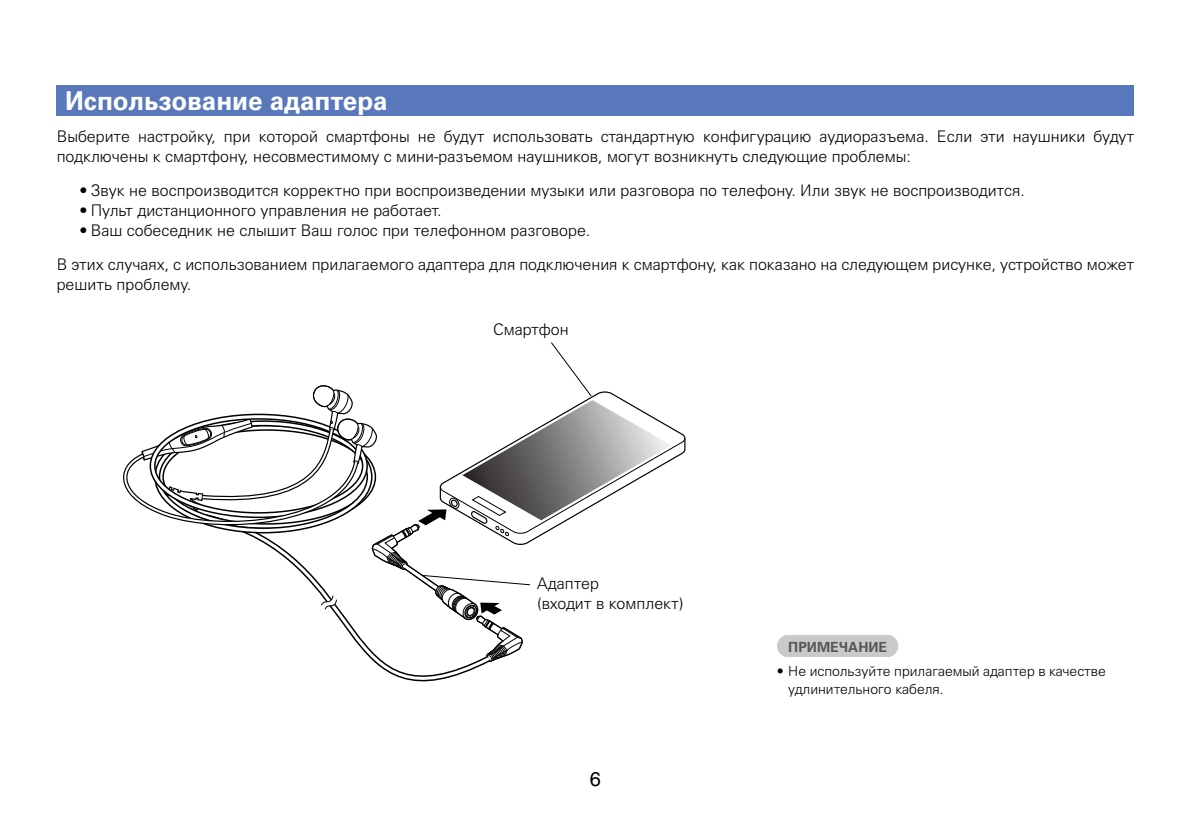
<style>
.page{position:relative;width:1191px;height:840px;background:#fff}
.page>*{position:absolute;margin:0;border:0;box-sizing:border-box;transform-origin:0 0}
.t1{font:700 26px "Univers LTCYR 65";color:#fff}
.t2{font:20px "Helvetica LT Std";color:#000}
.t3{font:300 16px/20px "Univers LTCYR 45";color:#000}
.t4{font:300 14px/18px "Univers LTCYR 45";color:#000}
.t5{font:700 14px "Univers LTCYR 65";color:#595757}
</style>
<div class="page">
<div style="left:57px;top:85px;width:1077px;height:31px;background:#5878bb"></div>
<svg style="left:386px;top:671px;width:83px;height:11px"></svg>
<svg style="left:123px;top:342px;width:563px;height:329px"></svg>
<div style="left:788px;top:635px;width:99px;height:21px;background:#c9caca"></div>
<h1 class="t1" style="left:65px;top:83px;width:324px">Использование адаптера</h1>
<p class="t3" style="left:57px;top:126px;width:1079px">Выберите настройку, при которой смартфоны не будут использовать стандартную конфигурацию аудиоразъема. Если эти наушники будут подключены к смартфону, несовместимому с мини-разъемом наушников, могут возникнуть следующие проблемы:</p>
<p class="t3" style="left:79px;top:180px;width:947px">• Звук не воспроизводится корректно при воспроизведении музыки или разговора по телефону. Или звук не воспроизводится.</p>
<p class="t3" style="left:79px;top:200px;width:363px">• Пульт дистанционного управления не работает.</p>
<p class="t3" style="left:57px;top:213px;width:1079px;line-height:34px;text-indent:23px">• Ваш собеседник не слышит Ваш голос при телефонном разговоре.<br>В этих случаях, с использованием прилагаемого адаптера для подключения к смартфону, как показано на следующем рисунке, устройство может</p>
<p class="t3" style="left:57px;top:274px;width:136px">решить проблему.</p>
<p class="t3" style="left:493px;top:318px;width:77px">Смартфон</p>
<p class="t3" style="left:537px;top:573px;width:148px">Адаптер<br>(входит в комплект)</p>
<p class="t2" style="left:590px;top:767px;width:13px">6</p>
<p class="t5" style="left:788px;top:636px;width:100px">ПРИМЕЧАНИЕ</p>
<p class="t4" style="left:788px;top:661px;width:319px;text-indent:-11px">• Не используйте прилагаемый адаптер в качестве удлинительного кабеля.</p>
</div>
